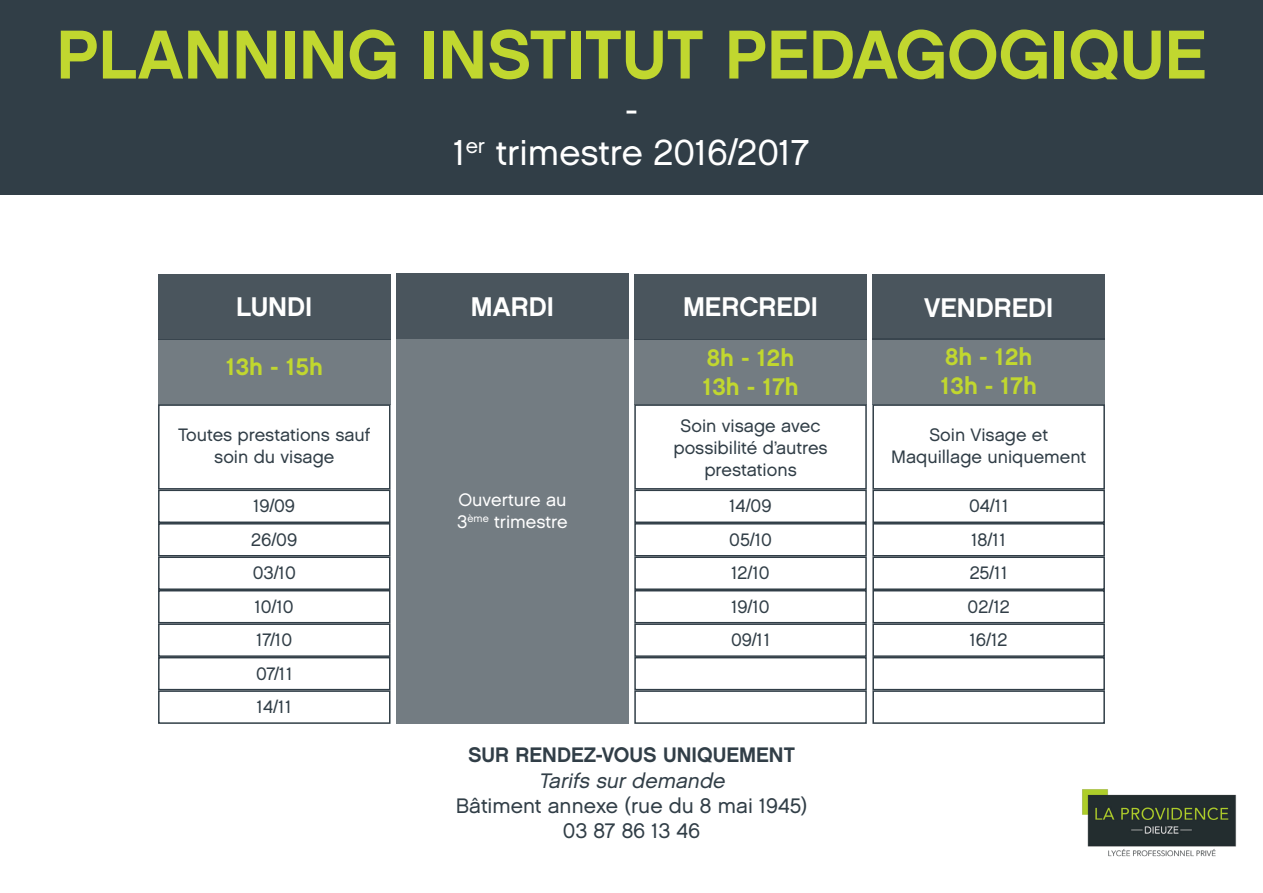
<style>
.page{position:relative;width:1263px;height:893px;background:#fff}
.page>*{position:absolute;margin:0;border:0;box-sizing:border-box;transform-origin:0 0}
.t1{font:69px "Chalet New York Nineteen Sixty";color:#c1d72f}
.t2{font:36px "Chalet London Nineteen Sixty";color:#fff}
.t3{font:27px "Chalet New York Nineteen Sixty";color:#fff}
.t4{font:24px "Chalet New York Nineteen Sixty";color:#c1d72f}
.t5{font:21px "Chalet London Nineteen Sixty";color:#313e47}
.t6{font:21px "Chalet New York Nineteen Sixty";color:#313e47}
.t7{font:italic 21px "Chalet London Nineteen Sixty";color:#313e47}
.t8{font:18px/21.6px "Chalet London Nineteen Sixty";color:#313e47;text-align:center}
.t9{font:18px "Chalet London Nineteen Sixty";color:#fff}
</style>
<div class="page">
<div style="left:396px;top:339px;width:233px;height:385px;background:#737c82"></div>
<div style="left:0;top:0;width:1263px;height:194px;background:#313e47"></div>
<div style="left:158px;top:274px;width:232px;height:65px;background:#4a555d"></div>
<div style="left:872px;top:274px;width:233px;height:65px;background:#4a555d"></div>
<div style="left:634px;top:274px;width:233px;height:65px;background:#4a555d"></div>
<div style="left:396px;top:274px;width:233px;height:65px;background:#4a555d"></div>
<div style="left:158px;top:339px;width:232px;height:65px;background:#737c82"></div>
<div style="left:634px;top:339px;width:233px;height:65px;background:#737c82"></div>
<div style="left:158px;top:404px;width:232px;height:86px;border:2px solid #313e47"></div>
<div style="left:634px;top:404px;width:233px;height:86px;border:2px solid #313e47"></div>
<div style="left:872px;top:404px;width:233px;height:86px;border:2px solid #313e47"></div>
<div style="left:158px;top:490px;width:232px;height:33px;border:2px solid #313e47"></div>
<div style="left:158px;top:523px;width:232px;height:33px;border:2px solid #313e47"></div>
<div style="left:158px;top:556px;width:232px;height:34px;border:2px solid #313e47"></div>
<div style="left:158px;top:590px;width:232px;height:33px;border:2px solid #313e47"></div>
<div style="left:158px;top:623px;width:232px;height:34px;border:2px solid #313e47"></div>
<div style="left:158px;top:657px;width:232px;height:33px;border:2px solid #313e47"></div>
<div style="left:158px;top:690px;width:232px;height:34px;border:2px solid #313e47"></div>
<div style="left:634px;top:490px;width:233px;height:33px;border:2px solid #313e47"></div>
<div style="left:634px;top:523px;width:233px;height:33px;border:2px solid #313e47"></div>
<div style="left:634px;top:556px;width:233px;height:34px;border:2px solid #313e47"></div>
<div style="left:634px;top:590px;width:233px;height:33px;border:2px solid #313e47"></div>
<div style="left:634px;top:623px;width:233px;height:34px;border:2px solid #313e47"></div>
<div style="left:634px;top:657px;width:233px;height:33px;border:2px solid #313e47"></div>
<div style="left:634px;top:690px;width:233px;height:34px;border:2px solid #313e47"></div>
<div style="left:872px;top:490px;width:233px;height:33px;border:2px solid #313e47"></div>
<div style="left:872px;top:523px;width:233px;height:33px;border:2px solid #313e47"></div>
<div style="left:872px;top:556px;width:233px;height:34px;border:2px solid #313e47"></div>
<div style="left:872px;top:590px;width:233px;height:33px;border:2px solid #313e47"></div>
<div style="left:872px;top:623px;width:233px;height:34px;border:2px solid #313e47"></div>
<div style="left:872px;top:657px;width:233px;height:33px;border:2px solid #313e47"></div>
<div style="left:872px;top:690px;width:233px;height:34px;border:2px solid #313e47"></div>
<img style="left:1082px;top:789px;width:155px;height:68px">
<div style="left:872px;top:339px;width:233px;height:66px;background:#737c82"></div>
<p class="t1" style="left:56px;top:13px;width:1152px">PLANNING INSTITUT PEDAGOGIQUE</p>
<p class="t2" style="left:625px;top:87px;width:14px">-</p>
<p class="t2" style="left:454px;top:130px;width:357px">1<sup>er</sup> trimestre 2016/2017</p>
<p class="t3" style="left:236px;top:290px;width:78px">LUNDI</p>
<p class="t3" style="left:471px;top:290px;width:85px">MARDI</p>
<p class="t3" style="left:683px;top:290px;width:137px">MERCREDI</p>
<p class="t3" style="left:924px;top:291px;width:131px">VENDREDI</p>
<p class="t4" style="left:226px;top:352px;width:99px">13h - 15h</p>
<p class="t4" style="left:707px;top:343px;width:89px">8h - 12h</p>
<p class="t4" style="left:702px;top:372px;width:98px">13h - 17h</p>
<p class="t8" style="left:178px;top:424px;width:193px">Toutes prestations sauf soin du visage</p>
<p class="t9" style="left:458px;top:489px;width:109px">Ouverture au</p>
<p class="t9" style="left:457px;top:510px;width:112px">3<sup>ème</sup> trimestre</p>
<p class="t8" style="left:681px;top:415px;width:141px">Soin visage avec</p>
<p class="t8" style="left:673px;top:437px;width:156px">possibilité d’autres prestations</p>
<p class="t8" style="left:253px;top:495px;width:43px">19/09</p>
<p class="t8" style="left:251px;top:529px;width:47px">26/09</p>
<p class="t8" style="left:253px;top:562px;width:45px">03/10</p>
<p class="t8" style="left:255px;top:595px;width:40px">10/10</p>
<p class="t8" style="left:256px;top:629px;width:37px">17/10</p>
<p class="t8" style="left:256px;top:662px;width:38px">07/11</p>
<p class="t8" style="left:257px;top:696px;width:36px">14/11</p>
<p class="t8" style="left:729px;top:495px;width:44px">14/09</p>
<p class="t8" style="left:729px;top:529px;width:44px">05/10</p>
<p class="t8" style="left:731px;top:562px;width:40px">12/10</p>
<p class="t8" style="left:731px;top:595px;width:40px">19/10</p>
<p class="t8" style="left:731px;top:629px;width:41px">09/11</p>
<p class="t6" style="left:468px;top:742px;width:328px">SUR RENDEZ-VOUS UNIQUEMENT</p>
<p class="t7" style="left:538px;top:767px;width:192px">Tarifs surdemande</p>
<p class="t5" style="left:456px;top:793px;width:353px">Bâtiment annexe (rue du 8 mai 1945)</p>
<p class="t5" style="left:563px;top:818px;width:139px">03 87 86 13 46</p>
<p class="t4" style="left:945px;top:343px;width:89px">8h - 12h</p>
<p class="t4" style="left:940px;top:371px;width:98px">13h - 17h</p>
<p class="t8" style="left:929px;top:424px;width:120px">Soin Visage et</p>
<p class="t8" style="left:891px;top:445px;width:197px">Maquillage uniquement</p>
<p class="t8" style="left:969px;top:495px;width:41px">04/11</p>
<p class="t8" style="left:971px;top:529px;width:36px">18/11</p>
<p class="t8" style="left:970px;top:562px;width:40px">25/11</p>
<p class="t8" style="left:967px;top:595px;width:44px">02/12</p>
<p class="t8" style="left:970px;top:629px;width:39px">16/12</p>
</div>
